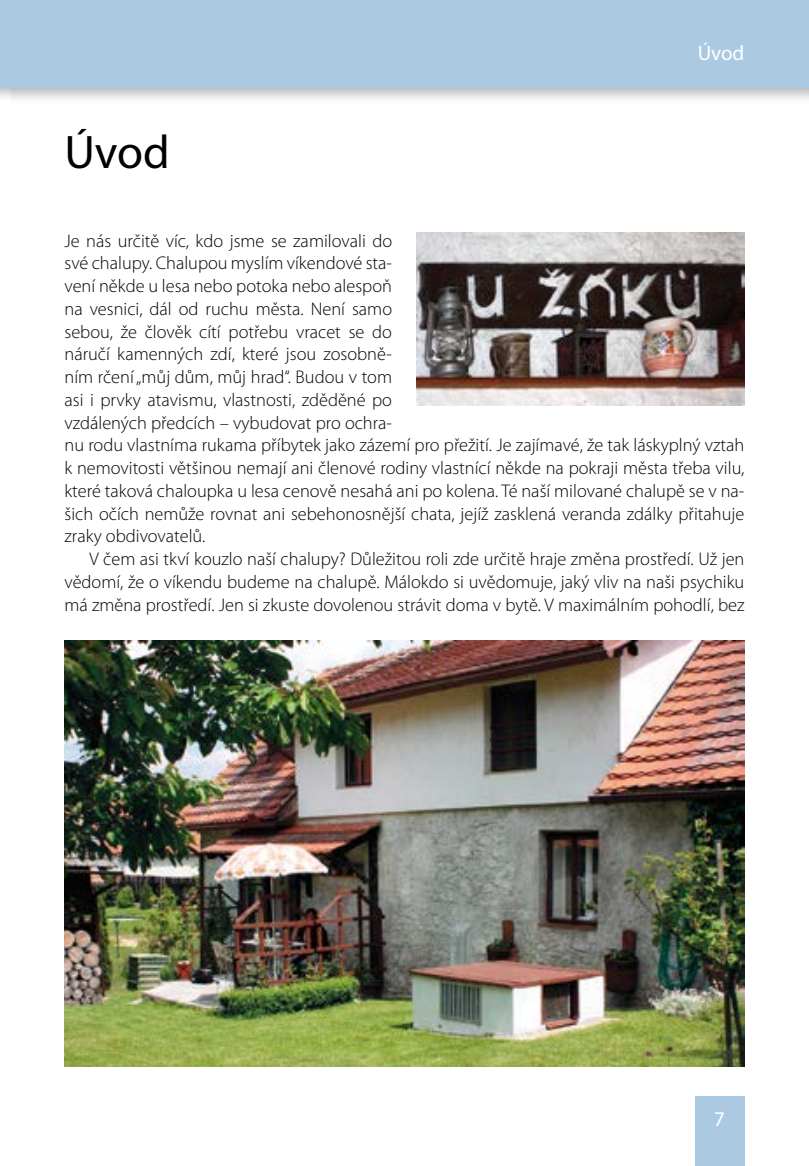
<style>
.page{position:relative;width:809px;height:1166px;background:#fff}
.page>*{position:absolute;margin:0;border:0;box-sizing:border-box;transform-origin:0 0}
.t1{font:47.25px "Myriad Pro";color:#000}
.t2{font:21px "Myriad Pro";color:#fff}
.t3{font:300 18.38px/22.8px "Myriad Pro";color:#000}
</style>
<div class="page">
<div style="left:694px;top:1096px;width:50px;height:70px;background:#acc9e2"></div>
<div style="left:0;top:0;width:809px;height:87px;background:#acc9e2"></div>
<img style="left:64px;top:641px;width:680px;height:426px">
<img style="left:417px;top:232px;width:327px;height:174px">
<h1 class="t1" style="left:64px;top:123px;width:107px">Úvod</h1>
<p class="t2" style="left:697px;top:40px;width:48px">Úvod</p>
<p class="t3" style="left:64px;top:229px;width:681px">Je nás určitě víc, kdo jsme se zamilovali do<br>své chalupy. Chalupou myslím víkendové sta-<br>vení někde u lesa nebo potoka nebo alespoň<br>na vesnici, dál od ruchu města. Není samo<br>sebou, že člověk cítí potřebu vracet se do<br>náručí kamenných zdí, které jsou zosobně-<br>ním rčení „můj dům, můj hrad“. Budou v tom<br>asi i prvky atavismu, vlastnosti, zděděné po<br>vzdálených předcích – vybudovat pro ochra-<br>nu rodu vlastníma rukama příbytek jako zázemí pro přežití. Je zajímavé, že tak láskyplný vztah k nemovitosti většinou nemají ani členové rodiny vlastnící někde na pokraji města třeba vilu, které taková chaloupka u lesa cenově nesahá ani po kolena. Té naší milované chalupě se v na&shy;šich očích nemůže rovnat ani sebehonosnější chata, jejíž zasklená veranda zdálky přitahuje zraky obdivovatelů.</p>
<p class="t3" style="left:64px;top:547px;width:681px;text-align:justify;text-indent:25px">V čem asi tkví kouzlo naší chalupy? Důležitou roli zde určitě hraje změna prostředí. Už jen vědomí, že o víkendu budeme na chalupě. Málokdo si uvědomuje, jaký vliv na naši psychiku má změna prostředí. Jen si zkuste dovolenou strávit doma v bytě. V maximálním pohodlí, bez</p>
<p class="t2" style="left:714px;top:1106px;width:12px">7</p>
</div>
